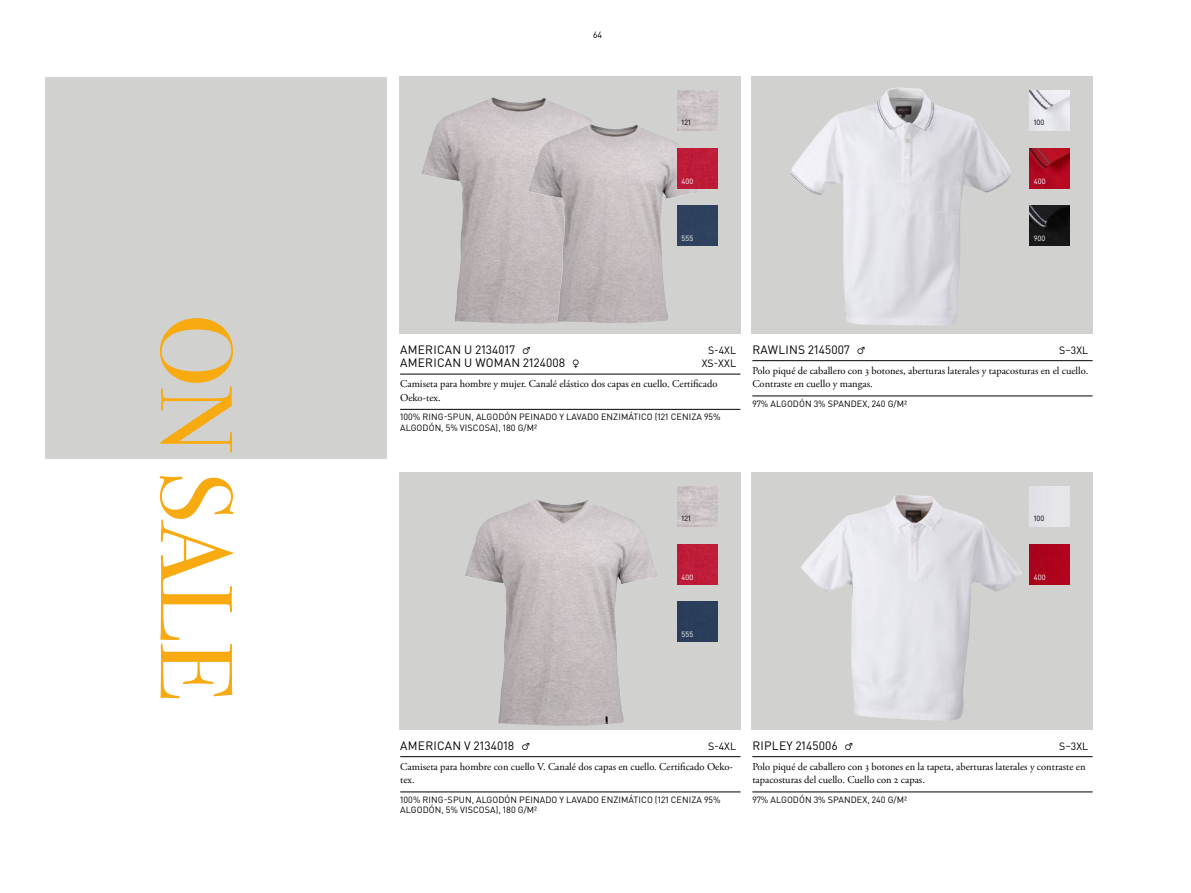
<style>
.page{position:relative;width:1191px;height:893px;background:#fff}
.page>*{position:absolute;margin:0;border:0;box-sizing:border-box;transform-origin:0 0}
.t1{font:102px "Bodoni Svty Two ITCTT";color:#f8aa11}
.NAMN_H_21{font:12px "DIN Pro";letter-spacing:.01em;color:#000}
.BRÖD-H2021{font:10.5px/13.2px "Adobe Garamond Pro";color:#000}
.NAMN_H_21-2{font:10.5px "DIN Pro";letter-spacing:.01em;color:#000}
.Specs-H2021{font:9px/10.5px "DIN Pro";letter-spacing:.01em;color:#000}
.BRÖDM20{font:7.5px "DIN Pro";letter-spacing:.01em;color:#fff}
.BRÖDM20-2{font:7.5px "DIN Pro";letter-spacing:.01em;color:#000}
</style>
<div class="page">
<div style="left:399px;top:77px;width:341px;height:257px;background:#d1d1cf"></div>
<img style="left:421px;top:97px;width:171px;height:227px">
<img style="left:528px;top:124px;width:170px;height:199px">
<img style="left:677px;top:90px;width:40px;height:40px">
<div style="left:677px;top:148px;width:40px;height:40px;background:#be1c38"></div>
<div style="left:677px;top:206px;width:40px;height:40px;background:#2e415f"></div>
<div style="left:399px;top:472px;width:341px;height:258px;background:#d1d1cf"></div>
<img style="left:465px;top:500px;width:193px;height:226px">
<img style="left:677px;top:486px;width:40px;height:40px">
<div style="left:677px;top:544px;width:40px;height:40px;background:#bf1c39"></div>
<div style="left:677px;top:602px;width:40px;height:40px;background:#2a3e5b"></div>
<div style="left:751px;top:77px;width:341px;height:257px;background:#d1d1cf"></div>
<img style="left:790px;top:88px;width:221px;height:238px">
<img style="left:1029px;top:90px;width:40px;height:40px">
<img style="left:1029px;top:148px;width:40px;height:40px">
<img style="left:1029px;top:206px;width:40px;height:40px">
<div style="left:751px;top:472px;width:341px;height:258px;background:#d1d1cf"></div>
<img style="left:801px;top:495px;width:221px;height:226px">
<div style="left:1029px;top:486px;width:40px;height:40px;background:#e3e4e9"></div>
<div style="left:1029px;top:544px;width:40px;height:40px;background:#ac031d"></div>
<div style="left:45px;top:77px;width:342px;height:382px;background:#d1d1cf"></div>
<hr style="left:400px;top:374px;width:340px;height:1px;background:#000">
<hr style="left:400px;top:409px;width:340px;height:1px;background:#000">
<hr style="left:400px;top:756px;width:340px;height:1px;background:#000">
<hr style="left:400px;top:792px;width:340px;height:1px;background:#000">
<hr style="left:752px;top:360px;width:340px;height:1px;background:#000">
<hr style="left:752px;top:396px;width:340px;height:1px;background:#000">
<hr style="left:752px;top:756px;width:340px;height:1px;background:#000">
<hr style="left:752px;top:792px;width:340px;height:1px;background:#000">
<p class="t1" style="left:279px;top:314px;width:388px;rotate:90deg">ON SALE</p>
<p class="Specs-H2021" style="left:593px;top:30px;width:11px">64</p>
<p class="BRÖDM20-2" style="left:681px;top:117px;width:11px">121</p>
<p class="BRÖDM20" style="left:681px;top:176px;width:13px">400</p>
<p class="BRÖDM20" style="left:681px;top:233px;width:13px">555</p>
<p class="BRÖDM20-2" style="left:1033px;top:117px;width:12px">100</p>
<p class="BRÖDM20" style="left:1033px;top:176px;width:13px">400</p>
<p class="BRÖDM20" style="left:1033px;top:233px;width:13px">900</p>
<p class="NAMN_H_21" style="left:400px;top:341px;width:133px">AMERICAN U 2134017 ♂</p>
<p class="NAMN_H_21-2" style="left:708px;top:343px;width:30px">S-4XL</p>
<p class="NAMN_H_21" style="left:400px;top:355px;width:181px">AMERICAN U WOMAN 2124008 ♀</p>
<p class="NAMN_H_21-2" style="left:701px;top:356px;width:36px">XS-XXL</p>
<p class="BRÖD-H2021" style="left:400px;top:378px;width:319px">Camiseta para hombre y mujer. Canalé elástico dos capas en cuello. Certificado<br>Oeko-tex.</p>
<p class="Specs-H2021" style="left:400px;top:411px;width:322px">100% RING-SPUN, ALGODÓN PEINADO Y LAVADO ENZIMÁTICO (121 CENIZA 95%<br>ALGODÓN, 5% VISCOSA), 180 G/M²</p>
<p class="NAMN_H_21" style="left:752px;top:341px;width:115px">RAWLINS 2145007 ♂</p>
<p class="NAMN_H_21-2" style="left:1059px;top:343px;width:31px">S–3XL</p>
<p class="BRÖD-H2021" style="left:752px;top:364px;width:337px">Polo piqué de caballero con 3 botones, aberturas laterales y tapacosturas en el cuello.<br>Contraste en cuello y mangas.</p>
<p class="Specs-H2021" style="left:752px;top:398px;width:156px">97% ALGODÓN 3% SPANDEX, 240 G/M²</p>
<p class="BRÖDM20-2" style="left:681px;top:513px;width:11px">121</p>
<p class="BRÖDM20" style="left:681px;top:572px;width:13px">400</p>
<p class="BRÖDM20" style="left:681px;top:629px;width:13px">555</p>
<p class="BRÖDM20-2" style="left:1033px;top:513px;width:12px">100</p>
<p class="BRÖDM20" style="left:1033px;top:572px;width:13px">400</p>
<p class="NAMN_H_21" style="left:400px;top:737px;width:132px">AMERICAN V 2134018 ♂</p>
<p class="NAMN_H_21-2" style="left:708px;top:739px;width:30px">S-4XL</p>
<p class="BRÖD-H2021" style="left:400px;top:760px;width:334px">Camiseta para hombre con cuello V. Canalé dos capas en cuello. Certificado Oeko&shy;tex.</p>
<p class="Specs-H2021" style="left:400px;top:794px;width:322px">100% RING-SPUN, ALGODÓN PEINADO Y LAVADO ENZIMÁTICO (121 CENIZA 95%<br>ALGODÓN, 5% VISCOSA), 180 G/M²</p>
<p class="NAMN_H_21" style="left:752px;top:737px;width:103px">RIPLEY 2145006 ♂</p>
<p class="NAMN_H_21-2" style="left:1059px;top:739px;width:31px">S–3XL</p>
<p class="BRÖD-H2021" style="left:752px;top:760px;width:335px">Polo piqué de caballero con 3 botones en la tapeta, aberturas laterales y contraste en tapacosturas del cuello. Cuello con 2 capas.</p>
<p class="Specs-H2021" style="left:752px;top:794px;width:156px">97% ALGODÓN 3% SPANDEX, 240 G/M²</p>
</div>
